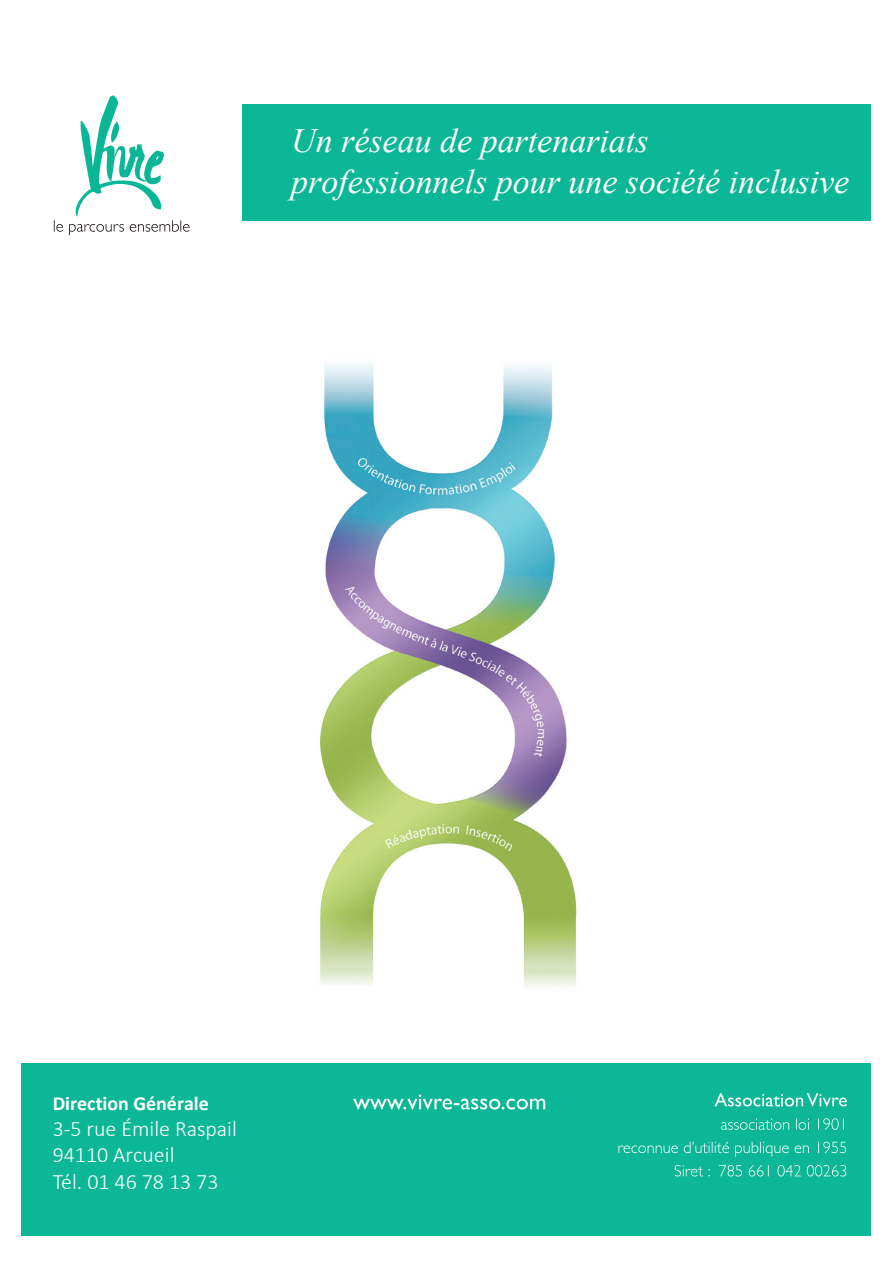
<style>
.page{position:relative;width:893px;height:1263px;background:#fff}
.page>*{position:absolute;margin:0;border:0;box-sizing:border-box;transform-origin:0 0}
.t1{font:italic 33.9px/40.8px "Times New Roman";color:#fff}
.t2{font:300 21.9px/26.7px "Calibri";color:#fff}
.t3{font:700 19.95px "Calibri";color:#fff}
</style>
<div class="page">
<div style="left:21px;top:1063px;width:849px;height:172px;background:#0bb796"></div>
<svg style="left:353px;top:1094px;width:192px;height:15px"></svg>
<svg style="left:675px;top:1165px;width:171px;height:11px"></svg>
<svg style="left:618px;top:1141px;width:228px;height:16px"></svg>
<svg style="left:721px;top:1118px;width:123px;height:12px"></svg>
<svg style="left:714px;top:1093px;width:133px;height:13px"></svg>
<div style="left:242px;top:105px;width:628px;height:116px;background:#0bb796"></div>
<svg style="left:54px;top:95px;width:136px;height:140px"></svg>
<img style="left:320px;top:364px;width:257px;height:623px">
<p class="t1" style="left:291px;top:120px;width:560px">Un réseau de partenariats professionnels pour une société inclusive</p>
<p class="t3" style="left:53px;top:1090px;width:158px">Direction Générale</p>
<p class="t2" style="left:53px;top:1115px;width:186px">3-5 rue Émile Raspail<br>94110 Arcueil<br>Tél. 01 46 78 13 73</p>
</div>
